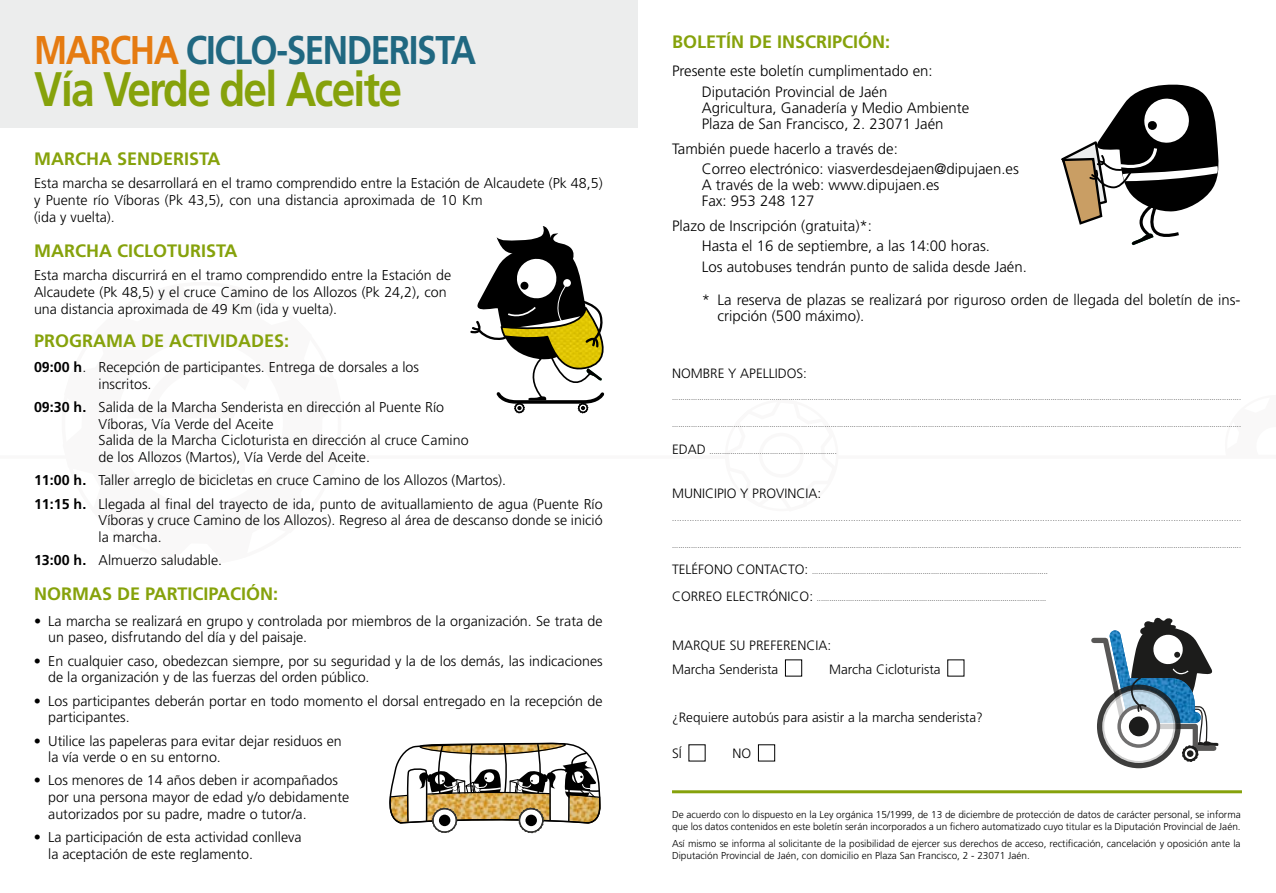
<style>
.page{position:relative;width:1276px;height:893px;background:#fff}
.page>*{position:absolute;margin:0;border:0;box-sizing:border-box;transform-origin:0 0}
.t1{font:700 48.45px "Frutiger LT Std";letter-spacing:-.04em;color:#86a20b;scale:.88 1}
.t2{font:700 40.05px "Frutiger LT Std";letter-spacing:-.04em;color:#206881;scale:.88 1}
.t3{font:700 18px "Frutiger LT Std";color:#86a20b}
.t4{font:300 15px/20.4px "Frutiger LT Std";color:#000}
.t5{font:300 14.25px/16.8px "Frutiger LT Std";color:#000}
.t6{font:300 13.5px/23.4px "Frutiger LT Std";color:#000}
.t7{font:300 10.05px/12.5px "Frutiger LT Std";color:#000}
.t8{font:300 7.5px "Frutiger LT Std";color:#000}
.s1{color:#e57b11}
.s2{font-weight:700}
.s3{font-size:13.5px}
</style>
<div class="page">
<hr style="left:333px;top:455px;width:393px;height:4px;background:#f9f8f8">
<hr style="left:836px;top:455px;width:440px;height:4px;background:#f9f8f8">
<hr style="left:0;top:455px;width:68px;height:4px;background:#f9f8f8">
<div style="left:0;top:0;width:638px;height:128px;background:#eceded"></div>
<div style="left:785px;top:659px;width:17px;height:17px;border:1px solid #000"></div>
<div style="left:758px;top:744px;width:17px;height:17px;border:1px solid #000"></div>
<svg style="left:470px;top:226px;width:134px;height:187px"></svg>
<svg style="left:1061px;top:84px;width:158px;height:161px"></svg>
<svg style="left:1091px;top:617px;width:128px;height:151px"></svg>
<svg style="left:389px;top:742px;width:212px;height:83px"></svg>
<div style="left:432px;top:808px;width:25px;height:25px;border:3px dashed #323230;border-radius:50%"></div>
<svg style="left:433px;top:808px;width:23px;height:24px"></svg>
<div style="left:432px;top:808px;width:25px;height:25px;border:1px solid #323230;border-radius:50%"></div>
<div style="left:439px;top:815px;width:11px;height:11px;background:#000;border-radius:50%"></div>
<div style="left:518px;top:808px;width:26px;height:25px;border:3px dashed #323230;border-radius:50%"></div>
<svg style="left:519px;top:808px;width:24px;height:24px"></svg>
<div style="left:519px;top:808px;width:24px;height:25px;border:1px solid #323230;border-radius:50%"></div>
<div style="left:525px;top:815px;width:12px;height:11px;background:#000;border-radius:50%"></div>
<hr style="left:672px;top:790px;width:570px;height:3px;background:#86a20b">
<h2 class="t2" style="left:34px;top:27px;width:504px"><span class="s1">MARCHA</span> CICLO-SENDERISTA</h2>
<h1 class="t1" style="left:34px;top:61px;width:420px">VÍA VERDE DEL ACEITE</h1>
<p class="t3" style="left:34px;top:148px;width:188px">MARCHA SENDERISTA</p>
<p class="t5" style="left:34px;top:175px;width:570px">Esta marcha se desarrollará en el tramo comprendido entre la Estación de Alcaudete (Pk 48,5) y Puente río Víboras (Pk 43,5), con una distancia aproximada de 10 Km<br>(ida y vuelta).</p>
<p class="t3" style="left:34px;top:240px;width:205px">MARCHA CICLOTURISTA</p>
<p class="t5" style="left:34px;top:267px;width:418px">Esta marcha discurrirá en el tramo comprendido entre la Estación de<br>Alcaudete (Pk 48,5) y el cruce Camino de los Allozos (Pk 24,2), con una distancia aproximada de 49 Km (ida y vuelta).</p>
<p class="t3" style="left:34px;top:330px;width:12px">PRO</p>
<p class="t3" style="left:69px;top:330px;width:28px">GRAMA</p>
<p class="t3" style="left:141px;top:330px;width:150px">DE ACTIVIDADES:</p>
<p class="t5" style="left:99px;top:359px;width:322px;text-indent:-64px"><span class="s2">09:00 H</span>. Recepción de participantes. Entrega de dorsales a los inscritos.</p>
<p class="t5" style="left:99px;top:399px;width:372px;text-indent:-64px"><span class="s2">09:30 H.</span> Salida de la Marcha Senderista en dirección al Puente Río Víboras, Vía Verde del Aceite<br>Salida de la Marcha Cicloturista en dirección al cruce Camino de los Allozos (Martos), Vía Verde del Aceite.</p>
<p class="t5" style="left:34px;top:469px;width:570px;line-height:23.1px"><span class="s2">11:00 H.</span> Taller arreglo de bicicletas en cruce Camino de los Allozos (Martos).<br><span class="s2">11:15 H.</span> Llegada al final del trayecto de ida, punto de avituallamiento de agua (Puente Río</p>
<p class="t5" style="left:99px;top:512px;width:505px">Víboras y cruce Camino de los Allozos). Regreso al área de descanso donde se inició la marcha.</p>
<p class="t5" style="left:34px;top:552px;width:190px"><span class="s2">13:00 H.</span> Almuerzo saludable.</p>
<p class="t3" style="left:34px;top:584px;width:246px">NORMAS DE PARTICIPACIÓN:</p>
<p class="t5" style="left:48px;top:613px;width:556px;text-indent:-14px">• La marcha se realizará en grupo y controlada por miembros de la organización. Se trata de un paseo, disfrutando del día y del paisaje.</p>
<p class="t5" style="left:48px;top:652px;width:556px;text-indent:-14px">• En cualquier caso, obedezcan siempre, por su seguridad y la de los demás, las indicaciones de la organización y de las fuerzas del orden público.</p>
<p class="t5" style="left:48px;top:692px;width:556px;text-indent:-14px">• Los participantes deberán portar en todo momento el dorsal entregado en la recepción de participantes.</p>
<p class="t5" style="left:48px;top:732px;width:295px;text-indent:-14px">• Utilice las papeleras para evitar dejar residuos en la vía verde o en su entorno.</p>
<p class="t5" style="left:48px;top:772px;width:302px;text-indent:-14px">• Los menores de 14 años deben ir acompañados por una persona mayor de edad y/o debidamente autorizados por su padre, madre o tutor/a.</p>
<p class="t5" style="left:48px;top:829px;width:255px;text-indent:-14px">• La participación de esta actividad conlleva la aceptación de este reglamento.</p>
<p class="t3" style="left:672px;top:31px;width:23px">BOLET</p>
<p class="t3" style="left:726px;top:31px;width:67px">ÍN DE INSCRI</p>
<p class="t3" style="left:832px;top:31px;width:60px">PCIÓN:</p>
<p class="t4" style="left:702px;top:61px;width:232px;text-indent:-30px">Presente este boletín cumplimentado en:<br>Diputación Provincial de Jaén</p>
<p class="t4" style="left:702px;top:100px;width:269px;line-height:16px">Agricultura, Ganadería y Medio Ambiente<br>Plaza de San Francisco, 2. 23071 Jaén</p>
<p class="t4" style="left:702px;top:139px;width:319px;text-indent:-30px">También puede hacerlo a través de:<br>Correo electrónico: viasverdesdejaen@dipujaen.es</p>
<p class="t4" style="left:702px;top:177px;width:239px;line-height:16.2px">A través de la web: www.dipujaen.es<br>Fax: 953 248 127</p>
<p class="t4" style="left:702px;top:216px;width:327px;text-indent:-30px">Plazo de Inscripción (gratuita)*:<br>Hasta el 16 de septiembre, a las 14:00 horas.<br>Los autobuses tendrán punto de salida desde Jaén.</p>
<p class="t4" style="left:717px;top:292px;width:524px;line-height:16.2px;text-indent:-16px">* La reserva de plazas se realizará por riguroso orden de llegada del boletín de ins&shy;cripción (500 máximo).</p>
<p class="t6" style="left:672px;top:362px;width:98px">Nombre y apellid</p>
<p class="t6" style="left:787px;top:362px;width:22px">os:</p>
<p class="t8" style="left:672px;top:394px;width:570px">.............................................................................................................................................................................................................................................................................</p>
<p class="t8" style="left:672px;top:420px;width:570px">.............................................................................................................................................................................................................................................................................</p>
<p class="t6" style="left:672px;top:438px;width:9px">Edad</p>
<p class="t8" style="left:709px;top:447px;width:129px">.............................................................</p>
<p class="t6" style="left:672px;top:482px;width:151px">MUNICIPIO Y PROVINCIA:</p>
<p class="t8" style="left:672px;top:514px;width:571px">..................................................................................................................................................................................................................................</p>
<p class="t8" style="left:672px;top:541px;width:570px">.............................................................................................................................................................................................................................................................................</p>
<p class="t6" style="left:672px;top:558px;width:92px">Teléfono contact</p>
<p class="t8" style="left:795px;top:568px;width:254px"><span class="s3">o:</span> .................................................................................................................</p>
<p class="t8" style="left:672px;top:594px;width:376px"><span class="s3">Correo electrónico:</span> ..............................................................................................................</p>
<p class="t6" style="left:672px;top:634px;width:161px">MARQUE SU PREFERENCIA:<br>Marcha Senderista</p>
<p class="t6" style="left:829px;top:657px;width:113px">Marcha Cicloturista</p>
<p class="t6" style="left:672px;top:706px;width:312px">¿Requiere autobús para asistir a la marcha senderista?</p>
<p class="t6" style="left:672px;top:742px;width:11px">SÍ</p>
<p class="t6" style="left:732px;top:742px;width:15px">NO</p>
<p class="t7" style="left:672px;top:808px;width:570px">De acuerdo con lo dispuesto en la Ley orgánica 15/1999, de 13 de diciembre de protección de datos de carácter personal, se informa que los datos contenidos en este boletín serán incorporados a un fichero automatizado cuyo titular es la Diputación Provincial de Jaén.</p>
<p class="t7" style="left:672px;top:837px;width:570px">Así mismo se informa al solicitante de la posibilidad de ejercer sus derechos de acceso, rectificación, cancelación y oposición ante la<br>Diputación Provincial de Jaén, con domicilio en Plaza San Francisco, 2 - 23071 Jaén.</p>
</div>
